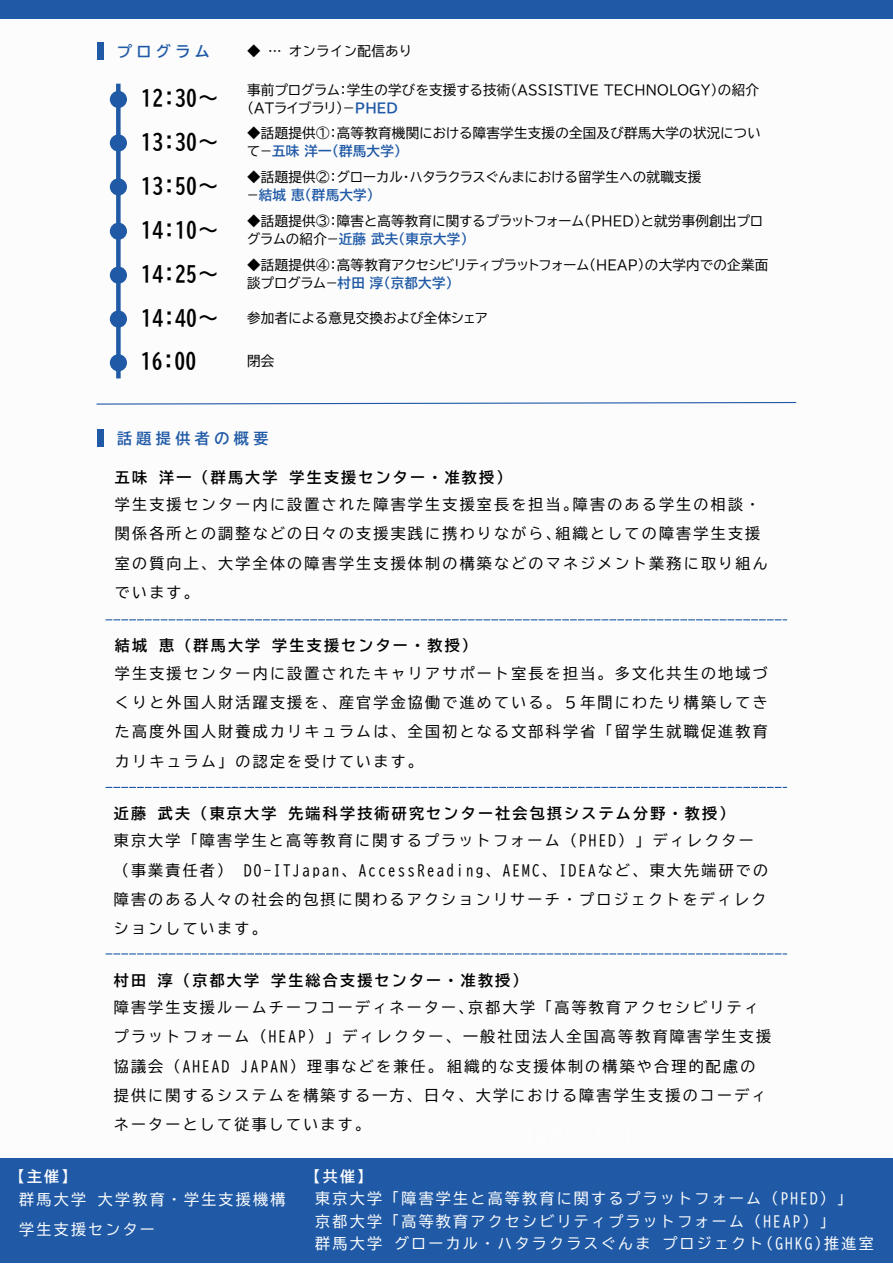
<style>
.page{position:relative;width:893px;height:1264px;background:#fff}
.page>*{position:absolute;margin:0;border:0;box-sizing:border-box;transform-origin:0 0}
.t1{font:700 21.6px "BIZUD Gothic";letter-spacing:.02em;color:#000}
.t2{font:15px/29.2px "BIZUD Gothic";letter-spacing:.15em;color:#000}
.t3{font:15px "BIZUD Gothic";letter-spacing:.15em;color:#fff}
.t4{font:700 15px "BIZUD Gothic";letter-spacing:.15em;color:#000}
.t5{font:700 15px "BIZUD Gothic";letter-spacing:.3em;color:#205aa6}
.t6{font:700 15px "BIZUD Gothic";color:#fff}
.t7{font:13.5px/18px "BIZUDP Gothic";letter-spacing:.02em;color:#000}
.t8{font:13.5px "BIZUD Gothic";letter-spacing:.02em;color:#000}
.t9{font:700 13.5px "BIZUDP Gothic";letter-spacing:.02em;color:#205aa6}
.s1{font-weight:700;color:#205aa6}
.s2{font-weight:400;color:#000}
</style>
<div class="page">
<div style="left:0;top:0;width:892px;height:19px;background:#205aa6"></div>
<div style="left:98px;top:43px;width:5px;height:17px;background:#205aa6"></div>
<div style="left:116px;top:84px;width:5px;height:294px;background:#205aa6"></div>
<div style="left:110px;top:91px;width:17px;height:17px;background:#205aa6;border-radius:50%"></div>
<svg style="left:96px;top:401px;width:701px;height:4px"></svg>
<div style="left:98px;top:429px;width:5px;height:18px;background:#205aa6"></div>
<div style="left:0;top:1158px;width:892px;height:104px;background:#205aa6"></div>
<svg style="left:106px;top:619px;width:681px;height:1px"></svg>
<svg style="left:106px;top:786px;width:681px;height:2px"></svg>
<svg style="left:106px;top:953px;width:681px;height:1px"></svg>
<div style="left:110px;top:134px;width:17px;height:18px;background:#205aa6;border-radius:50%"></div>
<div style="left:110px;top:178px;width:17px;height:17px;background:#205aa6;border-radius:50%"></div>
<div style="left:110px;top:223px;width:17px;height:17px;background:#205aa6;border-radius:50%"></div>
<div style="left:110px;top:266px;width:17px;height:18px;background:#205aa6;border-radius:50%"></div>
<div style="left:110px;top:310px;width:17px;height:17px;background:#205aa6;border-radius:50%"></div>
<div style="left:110px;top:354px;width:17px;height:17px;background:#205aa6;border-radius:50%"></div>
<p class="t5" style="left:117px;top:44px;width:94px">プログラム</p>
<p class="t1" style="left:141px;top:87px;width:79px">12:30〜</p>
<p class="t7" style="left:247px;top:81px;width:513px">事前プログラム：学生の学びを支援する技術（ASSISTIVE TECHNOLOGY）の紹介（ATライブラリ）−<span class="s1">PHED</span></p>
<p class="t8" style="left:247px;top:44px;width:167px">◆ … オンライン配信あり</p>
<p class="t1" style="left:141px;top:131px;width:79px">13:30〜</p>
<p class="t7" style="left:247px;top:124px;width:515px">◆話題提供①：高等教育機関における障害学生支援の全国及び群馬大学の状況について−<span class="s1">五味洋一（群馬大学）</span></p>
<p class="t1" style="left:141px;top:175px;width:79px">13:50〜</p>
<p class="t7" style="left:247px;top:168px;width:455px">◆話題提供②：グローカル・ハタラクラスぐんまにおける留学生への就職支援</p>
<p class="t9" style="left:247px;top:188px;width:128px"><span class="s2">−</span>結城恵（群馬大学）</p>
<p class="t1" style="left:141px;top:219px;width:79px">14:10〜</p>
<p class="t7" style="left:247px;top:212px;width:517px">◆話題提供③：障害と高等教育に関するプラットフォーム（PHED）と就労事例創出プログラムの紹介−<span class="s1">近藤武夫（東京大学）</span></p>
<p class="t1" style="left:141px;top:263px;width:79px">14:25〜</p>
<p class="t7" style="left:247px;top:256px;width:522px">◆話題提供④：高等教育アクセシビリティプラットフォーム（HEAP）の大学内での企業面談プログラム−<span class="s1">村田淳（京都大学）</span></p>
<p class="t1" style="left:141px;top:307px;width:79px">14:40〜</p>
<p class="t7" style="left:247px;top:309px;width:242px">参加者による意見交換および全体シェア</p>
<p class="t1" style="left:141px;top:350px;width:57px">16:00</p>
<p class="t7" style="left:247px;top:352px;width:29px">閉会</p>
<p class="t5" style="left:117px;top:430px;width:153px">話題提供者の概要</p>
<p class="t4" style="left:115px;top:469px;width:398px">五味 洋一（群馬大学 学生支援センター・准教授）</p>
<p class="t2" style="left:115px;top:490px;width:654px">学生支援センター内に設置された障害学生支援室長を担当｡障害のある学生の相談・関係各所との調整などの日々の支援実践に携わりながら､組織としての障害学生支援室の質向上、大学全体の障害学生支援体制の構築などのマネジメント業務に取り組んでいます。</p>
<p class="t4" style="left:115px;top:638px;width:363px">結城 恵（群馬大学 学生支援センター・教授）</p>
<p class="t2" style="left:115px;top:658px;width:654px;text-align:justify">学生支援センター内に設置されたキャリアサポート室長を担当。多文化共生の地域づくりと外国人財活躍支援を、産官学金協働で進めている。５年間にわたり構築してきた高度外国人財養成カリキュラムは、全国初となる文部科学省「留学生就職促進教育カリキュラム」の認定を受けています。</p>
<p class="t4" style="left:114px;top:805px;width:622px">近藤 武夫（東京大学 先端科学技術研究センター社会包摂システム分野・教授）</p>
<p class="t2" style="left:114px;top:826px;width:655px">東京大学「障害学生と高等教育に関するプラットフォーム（PHED）」ディレクター（事業責任者） DO-ITJapan、AccessReading、AEMC、IDEAなど、東大先端研での障害のある人々の社会的包摂に関わるアクションリサーチ・プロジェクトをディレクションしています｡</p>
<p class="t4" style="left:114px;top:972px;width:415px">村田 淳（京都大学 学生総合支援センター・准教授）</p>
<p class="t2" style="left:114px;top:992px;width:658px">障害学生支援ルームチーフコーディネーター､京都大学「高等教育アクセシビリティプラットフォーム（HEAP）」ディレクター、一般社団法人全国高等教育障害学生支援協議会（AHEAD JAPAN）理事などを兼任｡ 組織的な支援体制の構築や合理的配慮の提供に関するシステムを構築する一方、日々、大学における障害学生支援のコーディネーターとして従事しています。</p>
<p class="t6" style="left:10px;top:1168px;width:68px">【主催】</p>
<p class="t3" style="left:19px;top:1192px;width:267px">群馬大学 大学教育・学生支援機構</p>
<p class="t3" style="left:19px;top:1221px;width:137px">学生支援センター</p>
<p class="t6" style="left:305px;top:1168px;width:68px">【共催】</p>
<p class="t3" style="left:315px;top:1190px;width:538px">東京大学「障害学生と高等教育に関するプラットフォーム（PHED）」</p>
<p class="t3" style="left:315px;top:1213px;width:521px">京都大学「高等教育アクセシビリティプラットフォーム（HEAP）」</p>
<p class="t3" style="left:315px;top:1235px;width:560px">群馬大学 グローカル・ハタラクラスぐんま プロジェクト(GHKG)推進室</p>
</div>
